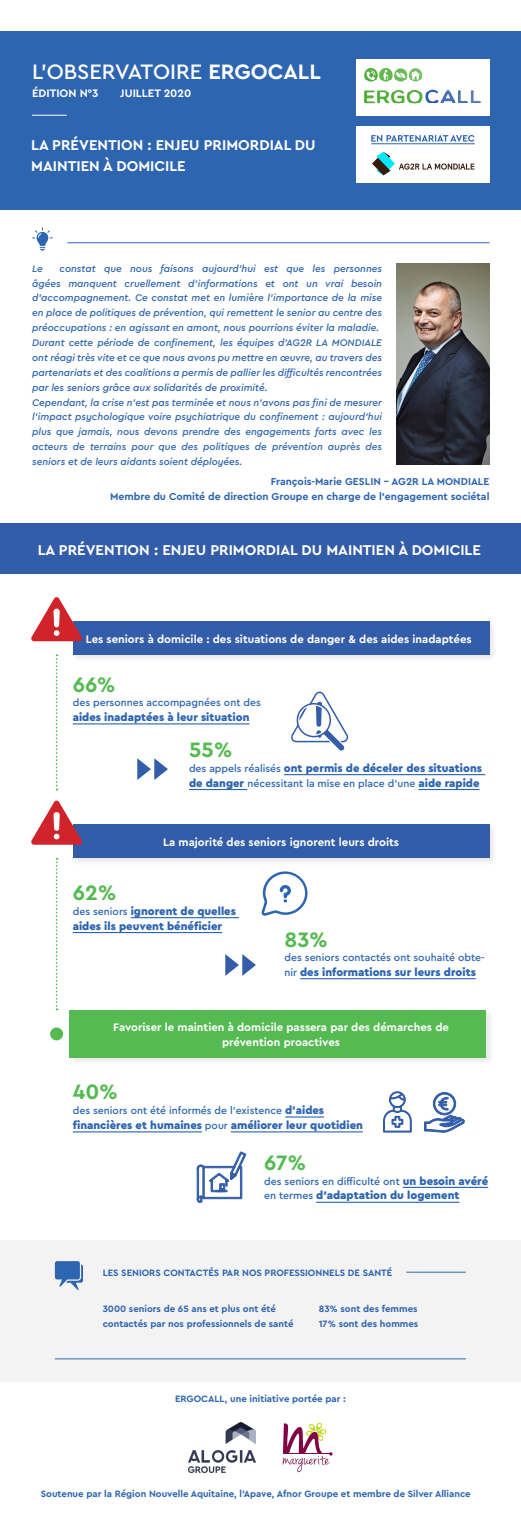
<style>
.page{position:relative;width:521px;height:1528px;background:#fff}
.page>*{position:absolute;margin:0;border:0;box-sizing:border-box;transform-origin:0 0}
.t1{font:500 21.88px "Cera Pro";color:#fff}
.t2{font:700 21.88px "Cera Pro";color:#54ba51}
.t3{font:700 14.88px/21px "Cera Pro";color:#fff}
.t4{font:900 11.38px/14.9px "Cera Pro";color:#2e65b1}
.t5{font:700 11.38px "Cera Pro";color:#fff}
.t6{font:500 10.5px "Cera Pro";color:#2e65b1}
.t7{font:700 10.5px "Cera Pro";color:#2e65b1}
.t8{font:italic 500 10.06px/14.9px "Cera Pro";color:#2e65b1;text-align:justify}
.t9{font:700 9.62px/14.9px "Cera Pro";color:#2e65b1}
.s1{font-weight:700}
.s2{font-weight:500;font-size:10.5px}
.s3{font-weight:900;font-size:11.38px}
</style>
<div class="page">
<div style="left:0;top:523px;width:521px;height:51px;background:#335da8"></div>
<hr style="left:284px;top:774px;width:201px;height:1px;background:#2e65b1">
<hr style="left:189px;top:789px;width:58px;height:1px;background:#2e65b1">
<hr style="left:418px;top:789px;width:61px;height:1px;background:#2e65b1">
<hr style="left:73px;top:723px;width:176px;height:1px;background:#2e65b1">
<hr style="left:285px;top:1116px;width:39px;height:1px;background:#2e65b1">
<hr style="left:73px;top:1131px;width:129px;height:1px;background:#2e65b1">
<hr style="left:231px;top:1131px;width:132px;height:1px;background:#2e65b1">
<hr style="left:403px;top:1187px;width:85px;height:1px;background:#2e65b1">
<hr style="left:316px;top:1202px;width:143px;height:1px;background:#2e65b1">
<svg style="left:225px;top:954px;width:31px;height:22px"></svg>
<svg style="left:137px;top:758px;width:31px;height:22px"></svg>
<div style="left:0;top:31px;width:521px;height:178px;background:#2e65b1"></div>
<hr style="left:32px;top:115px;width:35px;height:1px;background:#fff">
<div style="left:356px;top:59px;width:133px;height:57px;background:#fff"></div>
<div style="left:356px;top:126px;width:133px;height:57px;background:#fff"></div>
<img style="left:365px;top:68px;width:116px;height:36px">
<img style="left:372px;top:151px;width:102px;height:25px">
<svg style="left:371px;top:135px;width:103px;height:7px"></svg>
<hr style="left:371px;top:143px;width:104px;height:1px;background:#2e65b1">
<img style="left:397px;top:264px;width:92px;height:201px">
<svg style="left:32px;top:227px;width:21px;height:24px"></svg>
<hr style="left:67px;top:242px;width:422px;height:1px;background:#2e65b1">
<div style="left:0;top:1240px;width:521px;height:141px;background:#f3f3f3"></div>
<img style="left:188px;top:1423px;width:67px;height:49px">
<svg style="left:283px;top:1422px;width:49px;height:50px"></svg>
<hr style="left:55px;top:1358px;width:411px;height:1px;background:#2e65b1">
<hr style="left:406px;top:1272px;width:60px;height:1px;background:#2e65b1">
<svg style="left:55px;top:1261px;width:28px;height:29px"></svg>
<div style="left:71px;top:620px;width:427px;height:43px;background:#231f20;opacity:.1"></div>
<div style="left:73px;top:621px;width:416px;height:33px;background:#335da8"></div>
<div style="left:71px;top:823px;width:427px;height:43px;background:#f2f2f2"></div>
<div style="left:73px;top:824px;width:416px;height:34px;background:#335da8"></div>
<div style="left:68px;top:1009px;width:426px;height:57px;background:#f5f5f5"></div>
<div style="left:69px;top:1010px;width:417px;height:48px;background:#54ba51"></div>
<hr style="left:300px;top:978px;width:176px;height:1px;background:#2e65b1">
<hr style="left:131px;top:917px;width:108px;height:1px;background:#2e65b1">
<hr style="left:73px;top:932px;width:149px;height:1px;background:#2e65b1">
<svg style="left:261px;top:871px;width:46px;height:45px"></svg>
<svg style="left:383px;top:1091px;width:29px;height:42px"></svg>
<svg style="left:424px;top:1092px;width:41px;height:41px"></svg>
<svg style="left:196px;top:1152px;width:50px;height:51px"></svg>
<svg style="left:291px;top:692px;width:57px;height:59px"></svg>
<svg style="left:31px;top:597px;width:51px;height:44px"></svg>
<svg style="left:31px;top:800px;width:51px;height:45px"></svg>
<svg style="left:56px;top:654px;width:2px;height:136px"></svg>
<svg style="left:56px;top:858px;width:2px;height:152px"></svg>
<div style="left:50px;top:1027px;width:13px;height:13px;background:#54ba51;border-radius:50%"></div>
<p class="t1" style="left:32px;top:57px;width:290px">L’OBSERVATOIRE <span class="s1">ERGOCALL</span></p>
<p class="t5" style="left:32px;top:86px;width:68px">ÉDITION N°3</p>
<p class="t5" style="left:120px;top:86px;width:73px">JUILLET 2020</p>
<p class="t3" style="left:31px;top:134px;width:286px">LA PRÉVENTION : ENJEU PRIMORDIAL DU<br>MAINTIEN À DOMICILE</p>
<p class="t8" style="left:32px;top:260px;width:351px;text-indent:27px">constat que nous faisons aujourd’hui est que les personnes âgées manquent cruellement d’informations et ont un vrai besoin d’accompagnement. Ce constat met en lumière l’importance de la mise en place de politiques de prévention, qui remettent le senior au centre des préoccupations : en agissant en amont, nous pourrions éviter la maladie.</p>
<p class="t8" style="left:32px;top:335px;width:351px">Durant cette période de confinement, les équipes d’AG2R LA MONDIALE ont réagi très vite et ce que nous avons pu mettre en œuvre, au travers des partenariats et des coalitions a permis de pallier les difficultés rencontrées par les seniors grâce aux solidarités de proximité.</p>
<p class="t8" style="left:32px;top:394px;width:351px">Cependant, la crise n’est pas terminée et nous n’avons pas fini de mesurer l’impact psychologique voire psychiatrique du confinement : aujourd’hui plus que jamais, nous devons prendre des engagements forts avec les acteurs de terrains pour que des politiques de prévention auprès des seniors et de leurs aidants soient déployées.</p>
<p class="t8" style="left:32px;top:260px;width:12px">Le</p>
<p class="t7" style="left:271px;top:475px;width:220px">François-Marie GESLIN - AG2R LA MONDIALE</p>
<p class="t7" style="left:110px;top:490px;width:381px">Membre du Comité de direction Groupe en charge de l’engagement sociétal</p>
<p class="t3" style="left:38px;top:539px;width:445px">LA PRÉVENTION : ENJEU PRIMORDIAL DU MAINTIEN À DOMICILE</p>
<p class="t5" style="left:86px;top:631px;width:387px">Les seniors à domicile : des situations de danger &amp; des aides inadaptées</p>
<p class="t2" style="left:73px;top:670px;width:44px">66%</p>
<p class="t6" style="left:73px;top:696px;width:190px">des personnes accompagnées ont des</p>
<p class="t4" style="left:73px;top:709px;width:178px">aides inadaptées à leur situation</p>
<p class="t2" style="left:189px;top:735px;width:45px">55%</p>
<p class="t4" style="left:189px;top:760px;width:294px"><span class="s2">des appels réalisés</span> ont permis de déceler des situations</p>
<p class="t6" style="left:189px;top:776px;width:292px"><span class="s3">de danger</span> nécessitant la mise en place d’une <span class="s3">aide rapide</span></p>
<p class="t5" style="left:163px;top:834px;width:237px">La majorité des seniors ignorent leurs droits</p>
<p class="t2" style="left:73px;top:878px;width:45px">62%</p>
<p class="t4" style="left:73px;top:903px;width:165px"><span class="s2">des seniors</span> ignorent de quelles aides ils peuvent bénéficier</p>
<p class="t2" style="left:284px;top:925px;width:45px">83%</p>
<p class="t6" style="left:284px;top:950px;width:202px">des seniors contactés ont souhaité obte-</p>
<p class="t4" style="left:284px;top:964px;width:193px"><span class="s2">nir</span> des informations sur leurs droits</p>
<p class="t5" style="left:113px;top:1020px;width:337px">Favoriser le maintien à domicile passera par des démarches de</p>
<p class="t5" style="left:222px;top:1035px;width:119px">prévention proactives</p>
<p class="t2" style="left:73px;top:1077px;width:47px">40%</p>
<p class="t6" style="left:73px;top:1104px;width:253px">des seniors ont été informés de l’existence <span class="s3">d’aides</span></p>
<p class="t4" style="left:73px;top:1117px;width:292px">financières et humaines <span class="s2">pour</span> améliorer leur quotidien</p>
<p class="t2" style="left:264px;top:1148px;width:44px">67%</p>
<p class="t6" style="left:264px;top:1174px;width:225px">des seniors en difficulté ont <span class="s3">un besoin avéré</span></p>
<p class="t4" style="left:264px;top:1188px;width:197px"><span class="s2">en termes</span> d’adaptation du logement</p>
<p class="t9" style="left:103px;top:1264px;width:291px">LES SENIORS CONTACTÉS PAR NOS PROFESSIONNELS DE SANTÉ</p>
<p class="t9" style="left:103px;top:1301px;width:192px">3000 seniors de 65 ans et plus ont été contactés par nos professionnels de santé</p>
<p class="t9" style="left:319px;top:1301px;width:100px">83% sont des femmes</p>
<p class="t9" style="left:319px;top:1316px;width:101px">17% sont des hommes</p>
<p class="t9" style="left:175px;top:1391px;width:172px">ERGOCALL, une initiative portée par :</p>
<p class="t9" style="left:41px;top:1485px;width:431px">Soutenue par la Région Nouvelle Aquitaine, l’Apave, Afnor Groupe et membre de Silver Alliance</p>
</div>
